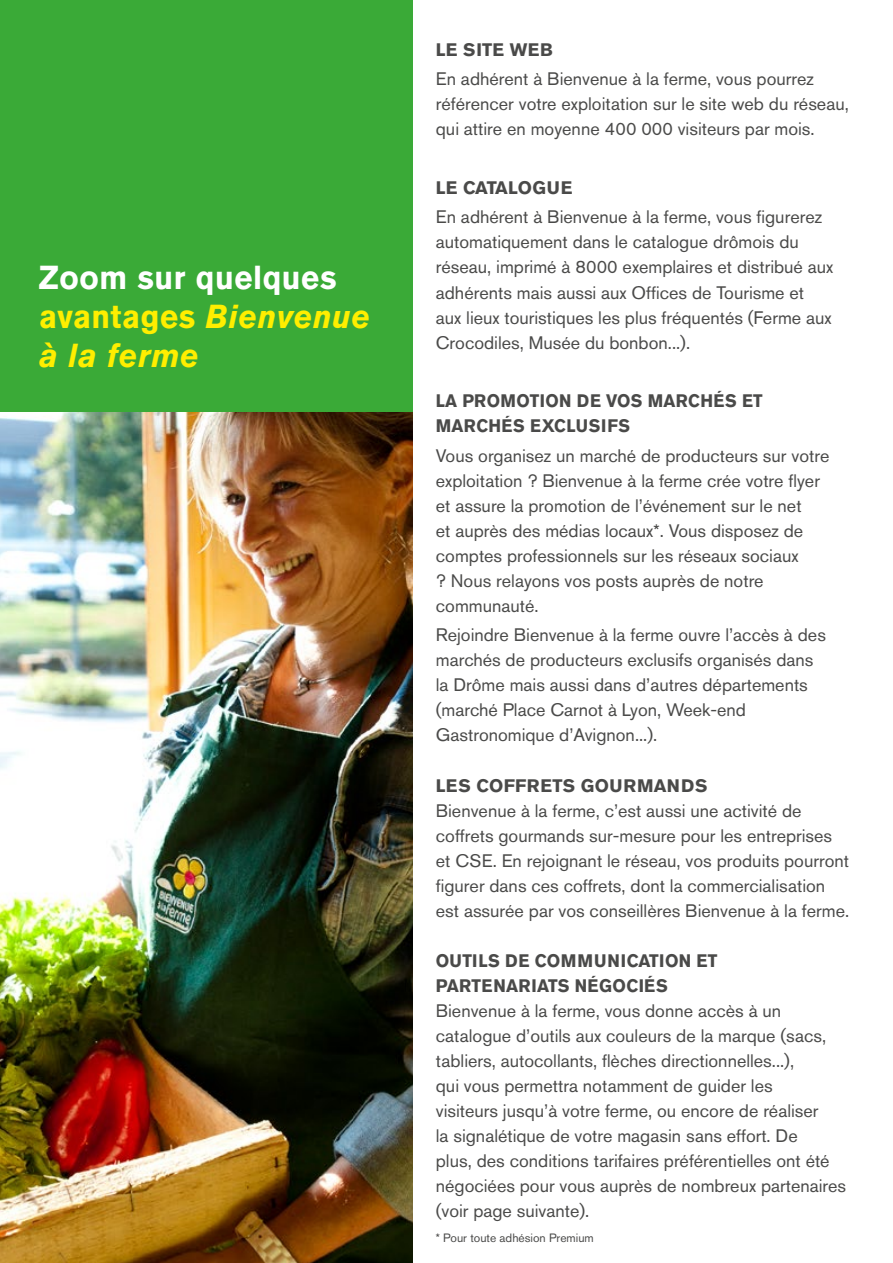
<style>
.page{position:relative;width:893px;height:1263px;background:#fff}
.page>*{position:absolute;margin:0;border:0;box-sizing:border-box;transform-origin:0 0}
.t1{font:italic 700 33px/39px "Akzidenz Grotesk Std";letter-spacing:.02em;color:#fe0;scale:.94 1}
.t2{font:18px/25px "Akzidenz Grotesk Std";color:#4a4a49}
.t3{font:700 18px/25px "Akzidenz Grotesk Std";letter-spacing:.015em;color:#4a4a49;scale:.95 1}
.t4{font:700 18px/25px "Akzidenz Grotesk Std";letter-spacing:.015em;color:#4a4a49;scale:.94 1}
.t5{font:700 18px "Akzidenz Grotesk Std";letter-spacing:.015em;color:#4a4a49}
.t6{font:12px "Akzidenz Grotesk Std";color:#4a4a49}
.s1{font-style:normal;color:#fff}
.s2{font-style:normal}
</style>
<div class="page">
<img style="left:0;top:412px;width:412px;height:851px">
<div style="left:0;top:0;width:412px;height:412px;background:#3aaa37"></div>
<h1 class="t1" style="left:39px;top:257px;width:354px"><span class="s1">Zoom sur quelques </span><span class="s2">avantages</span> Bienvenue à la ferme</h1>
<p class="t5" style="left:436px;top:39px;width:119px">LE SITE WEB</p>
<p class="t2" style="left:436px;top:66px;width:414px">En adhérent à Bienvenue à la ferme, vous pourrez référencer votre exploitation sur le site web du réseau, qui attire en moyenne 400 000 visiteurs par mois.</p>
<p class="t5" style="left:436px;top:177px;width:138px">LE CATALOGUE</p>
<p class="t2" style="left:436px;top:204px;width:399px">En adhérent à Bienvenue à la ferme, vous figurerez automatiquement dans le catalogue drômois du réseau, imprimé à 8000 exemplaires et distribué aux adhérents mais aussi aux Offices de Tourisme et aux lieux touristiques les plus fréquentés (Ferme aux Crocodiles, Musée du bonbon...).</p>
<p class="t4" style="left:436px;top:388px;width:349px">LA PROMOTION DE VOS MARCHÉS ET<br>MARCHÉS EXCLUSIFS</p>
<p class="t2" style="left:436px;top:443px;width:395px">Vous organisez un marché de producteurs sur votre exploitation ? Bienvenue à la ferme crée votre flyer et assure la promotion de l’événement sur le net<br>et auprès des médias locaux*. Vous disposez de comptes professionnels sur les réseaux sociaux<br>? Nous relayons vos posts auprès de notre communauté.</p>
<p class="t2" style="left:436px;top:622px;width:392px">Rejoindre Bienvenue à la ferme ouvre l’accès à des marchés de producteurs exclusifs organisés dans la Drôme mais aussi dans d’autres départements (marché Place Carnot à Lyon, Week-end Gastronomique d’Avignon...).</p>
<p class="t5" style="left:436px;top:775px;width:273px">LES COFFRETS GOURMANDS</p>
<p class="t2" style="left:436px;top:798px;width:415px">Bienvenue à la ferme, c’est aussi une activité de coffrets gourmands sur-mesure pour les entreprises et CSE. En rejoignant le réseau, vos produits pourront figurer dans ces coffrets, dont la commercialisation est assurée par vos conseillères Bienvenue à la ferme.</p>
<p class="t3" style="left:436px;top:948px;width:298px">OUTILS DE COMMUNICATION ET<br>PARTENARIATS NÉGOCIÉS</p>
<p class="t2" style="left:436px;top:998px;width:412px">Bienvenue à la ferme, vous donne accès à un catalogue d’outils aux couleurs de la marque (sacs, tabliers, autocollants, flèches directionnelles...),<br>qui vous permettra notamment de guider les<br>visiteurs jusqu’à votre ferme, ou encore de réaliser<br>la signalétique de votre magasin sans effort. De<br>plus, des conditions tarifaires préférentielles ont été négociées pour vous auprès de nombreux partenaires (voir page suivante).</p>
<p class="t6" style="left:436px;top:1231px;width:159px">* Pour toute adhésion Premium</p>
</div>
